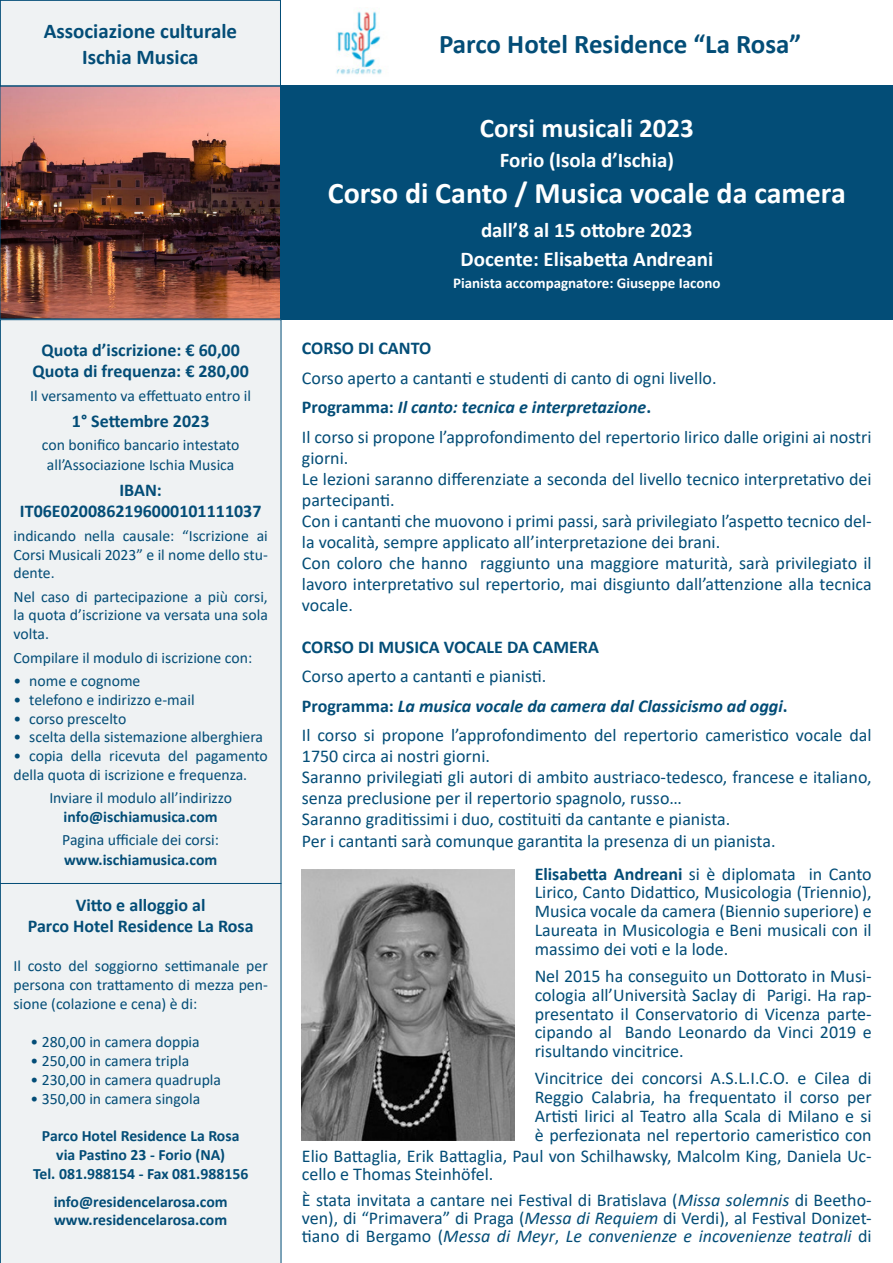
<style>
.page{position:relative;width:893px;height:1263px;background:#fff}
.page>*{position:absolute;margin:0;border:0;box-sizing:border-box;transform-origin:0 0}
.t1{font:700 30px "Calibri";color:#fff}
.t2{font:700 27px "Calibri";color:#034d77}
.t3{font:700 27px "Calibri";color:#fff}
.t4{font:700 21px "Calibri";color:#fff}
.t5{font:700 21px "Calibri";color:#034d77}
.t6{font:18px/18.8px "Calibri";color:#034d77}
.t7{font:700 18px/21.6px "Calibri";color:#034d77;text-align:center}
.t8{font:italic 700 18px "Calibri";color:#034d77}
.t9{font:15.75px/18.9px "Calibri";color:#034d77;text-align:justify}
.t10{font:700 15.75px "Calibri";color:#034d77}
.t11{font:700 15px "Calibri";color:#fff}
.s1{font-style:normal}
.s2{font-weight:700}
.s3{font-style:italic}
</style>
<div class="page">
<img style="left:2px;top:88px;width:277px;height:229px">
<div style="left:0;top:86px;width:281px;height:233px;border:1px solid #034d77"></div>
<div style="left:0;top:0;width:280px;height:86px;background:#eff2f3"></div>
<div style="left:0;top:0;width:281px;height:86px;border:1px solid #034d77"></div>
<div style="left:281px;top:85px;width:612px;height:235px;background:#034d77"></div>
<img style="left:336px;top:11px;width:46px;height:64px">
<img style="left:302px;top:870px;width:212px;height:271px">
<div style="left:0;top:319px;width:281px;height:944px;background:#eff2f3"></div>
<hr style="left:0;top:883px;width:281px;height:1px;background:#034d77">
<p class="t5" style="left:44px;top:17px;width:195px">Associazione culturale</p>
<p class="t5" style="left:82px;top:42px;width:118px">Ischia Musica</p>
<p class="t7" style="left:42px;top:338px;width:200px">Quota d’iscrizione: € 60,00</p>
<p class="t7" style="left:33px;top:360px;width:218px">Quota di frequenza: € 280,00</p>
<p class="t9" style="left:30px;top:386px;width:222px">Il versamento va effettuato entro il</p>
<p class="t7" style="left:72px;top:410px;width:139px">1° Settembre 2023</p>
<p class="t9" style="left:42px;top:435px;width:199px">con bonifico bancario intestato</p>
<p class="t9" style="left:47px;top:455px;width:189px">all’Associazione Ischia Musica</p>
<p class="t7" style="left:20px;top:479px;width:243px">IBAN:<br>IT06E0200862196000101111037</p>
<p class="t9" style="left:14px;top:525px;width:256px">indicando nella causale: “Iscrizione ai Corsi Musicali 2023” e il nome dello stu&shy;dente.</p>
<p class="t9" style="left:14px;top:586px;width:256px">Nel caso di partecipazione a più corsi, la quota d’iscrizione va versata una sola volta.</p>
<p class="t9" style="left:14px;top:647px;width:240px">Compilare il modulo di iscrizione con:</p>
<p class="t9" style="left:14px;top:671px;width:128px">• nome e cognome</p>
<p class="t9" style="left:14px;top:689px;width:183px">• telefono e indirizzo e-mail</p>
<p class="t9" style="left:14px;top:708px;width:114px">• corso prescelto</p>
<p class="t9" style="left:14px;top:727px;width:251px">• scelta della sistemazione alberghiera</p>
<p class="t9" style="left:14px;top:746px;width:256px">• copia della ricevuta del pagamento della quota di iscrizione e frequenza.</p>
<p class="t9" style="left:49px;top:788px;width:184px">Inviare il modulo all’indirizzo</p>
<p class="t10" style="left:64px;top:806px;width:156px">info@ischiamusica.com</p>
<p class="t9" style="left:62px;top:830px;width:158px">Pagina ufficiale dei corsi:</p>
<p class="t10" style="left:64px;top:849px;width:155px">www.ischiamusica.com</p>
<p class="t7" style="left:76px;top:894px;width:131px">Vitto e alloggio al</p>
<p class="t7" style="left:28px;top:915px;width:227px">Parco Hotel Residence La Rosa</p>
<p class="t9" style="left:14px;top:956px;width:256px">Il costo del soggiorno settimanale per persona con trattamento di mezza pen&shy;sione (colazione e cena) è di:</p>
<p class="t9" style="left:31px;top:1032px;width:171px">• 280,00 in camera doppia</p>
<p class="t9" style="left:31px;top:1051px;width:160px">• 250,00 in camera tripla</p>
<p class="t9" style="left:31px;top:1069px;width:192px">• 230,00 in camera quadrupla</p>
<p class="t9" style="left:31px;top:1088px;width:171px">• 350,00 in camera singola</p>
<p class="t10" style="left:42px;top:1125px;width:199px">Parco Hotel Residence La Rosa</p>
<p class="t10" style="left:56px;top:1144px;width:170px">via Pastino 23 - Forio (NA)</p>
<p class="t10" style="left:33px;top:1163px;width:217px">Tel. 081.988154 - Fax 081.988156</p>
<p class="t10" style="left:54px;top:1190px;width:176px">info@residencelarosa.com</p>
<p class="t10" style="left:54px;top:1209px;width:175px">www.residencelarosa.com</p>
<p class="t2" style="left:439px;top:25px;width:364px">Parco Hotel Residence “La Rosa”</p>
<p class="t3" style="left:480px;top:109px;width:216px">Corsi musicali 2023</p>
<p class="t4" style="left:500px;top:145px;width:176px">Forio (Isola d’Ischia)</p>
<p class="t1" style="left:328px;top:172px;width:519px">Corso di Canto / Musica vocale da camera</p>
<p class="t4" style="left:481px;top:215px;width:213px">dall’8 al 15 ottobre 2023</p>
<p class="t4" style="left:460px;top:244px;width:254px">Docente: Elisabetta Andreani</p>
<p class="t11" style="left:453px;top:273px;width:269px">Pianista accompagnatore: Giuseppe Iacono</p>
<p class="t7" style="left:302px;top:337px;width:131px">CORSO DI CANTO</p>
<p class="t6" style="left:302px;top:368px;width:416px">Corso aperto a cantanti e studenti di canto di ogni livello.</p>
<p class="t8" style="left:302px;top:395px;width:351px"><span class="s1">Programma:</span> Il canto: tecnica e interpretazione<span class="s1">.</span></p>
<p class="t6" style="left:302px;top:426px;width:571px;line-height:21px">Il corso si propone l’approfondimento del repertorio lirico dalle origini ai nostri giorni.</p>
<p class="t6" style="left:302px;top:468px;width:571px;line-height:21px">Le lezioni saranno differenziate a seconda del livello tecnico interpretativo dei partecipanti.</p>
<p class="t6" style="left:302px;top:510px;width:571px;line-height:21px">Con i cantanti che muovono i primi passi, sarà privilegiato l’aspetto tecnico del&shy;la vocalità, sempre applicato all’interpretazione dei brani.</p>
<p class="t6" style="left:302px;top:552px;width:571px;line-height:21px;text-align:justify">Con coloro che hanno raggiunto una maggiore maturità, sarà privilegiato il lavoro interpretativo sul repertorio, mai disgiunto dall’attenzione alla tecnica vocale.</p>
<p class="t7" style="left:302px;top:636px;width:299px">CORSO DI MUSICA VOCALE DA CAMERA</p>
<p class="t6" style="left:302px;top:667px;width:246px">Corso aperto a cantanti e pianisti.</p>
<p class="t8" style="left:302px;top:693px;width:487px"><span class="s1">Programma:</span> La musica vocale da camera dal Classicismo ad oggi<span class="s1">.</span></p>
<p class="t6" style="left:302px;top:724px;width:571px;line-height:21px">Il corso si propone l’approfondimento del repertorio cameristico vocale dal<br>1750 circa ai nostri giorni.</p>
<p class="t6" style="left:302px;top:766px;width:571px;line-height:21px">Saranno privilegiati gli autori di ambito austriaco-tedesco, francese e italiano, senza preclusione per il repertorio spagnolo, russo…</p>
<p class="t6" style="left:302px;top:810px;width:430px">Saranno graditissimi i duo, costituiti da cantante e pianista.</p>
<p class="t6" style="left:302px;top:831px;width:475px">Per i cantanti sarà comunque garantita la presenza di un pianista.</p>
<p class="t6" style="left:535px;top:864px;width:339px;text-align:justify"><span class="s2">Elisabetta Andreani</span> si è diplomata in Canto Lirico, Canto Didattico, Musicologia (Triennio), Musica vocale da camera (Biennio superiore) e Laureata in Musicologia e Beni musicali con il massimo dei voti e la lode.</p>
<p class="t6" style="left:535px;top:966px;width:339px;text-align:justify">Nel 2015 ha conseguito un Dottorato in Musi&shy;cologia all’Università Saclay di Parigi. Ha rap&shy;presentato il Conservatorio di Vicenza parte&shy;cipando al Bando Leonardo da Vinci 2019 e risultando vincitrice.</p>
<p class="t6" style="left:535px;top:1068px;width:339px;text-align:justify">Vincitrice dei concorsi A.S.L.I.C.O. e Cilea di Reggio Calabria, ha frequentato il corso per Artisti lirici al Teatro alla Scala di Milano e si è perfezionata nel repertorio cameristico con</p>
<p class="t6" style="left:302px;top:1146px;width:571px;line-height:18px">Elio Battaglia, Erik Battaglia, Paul von Schilhawsky, Malcolm King, Daniela Uc&shy;cello e Thomas Steinhöfel.</p>
<p class="t6" style="left:302px;top:1191px;width:571px;line-height:18px;text-align:justify">È stata invitata a cantare nei Festival di Bratislava (<span class="s3">Missa solemnis</span> di Beetho&shy;ven), di “Primavera” di Praga (<span class="s3">Messa di Requiem</span> di Verdi), al Festival Donizet&shy;tiano di Bergamo (<span class="s3">Messa di Meyr</span>, <span class="s3">Le convenienze e incovenienze teatrali</span> di</p>
</div>
